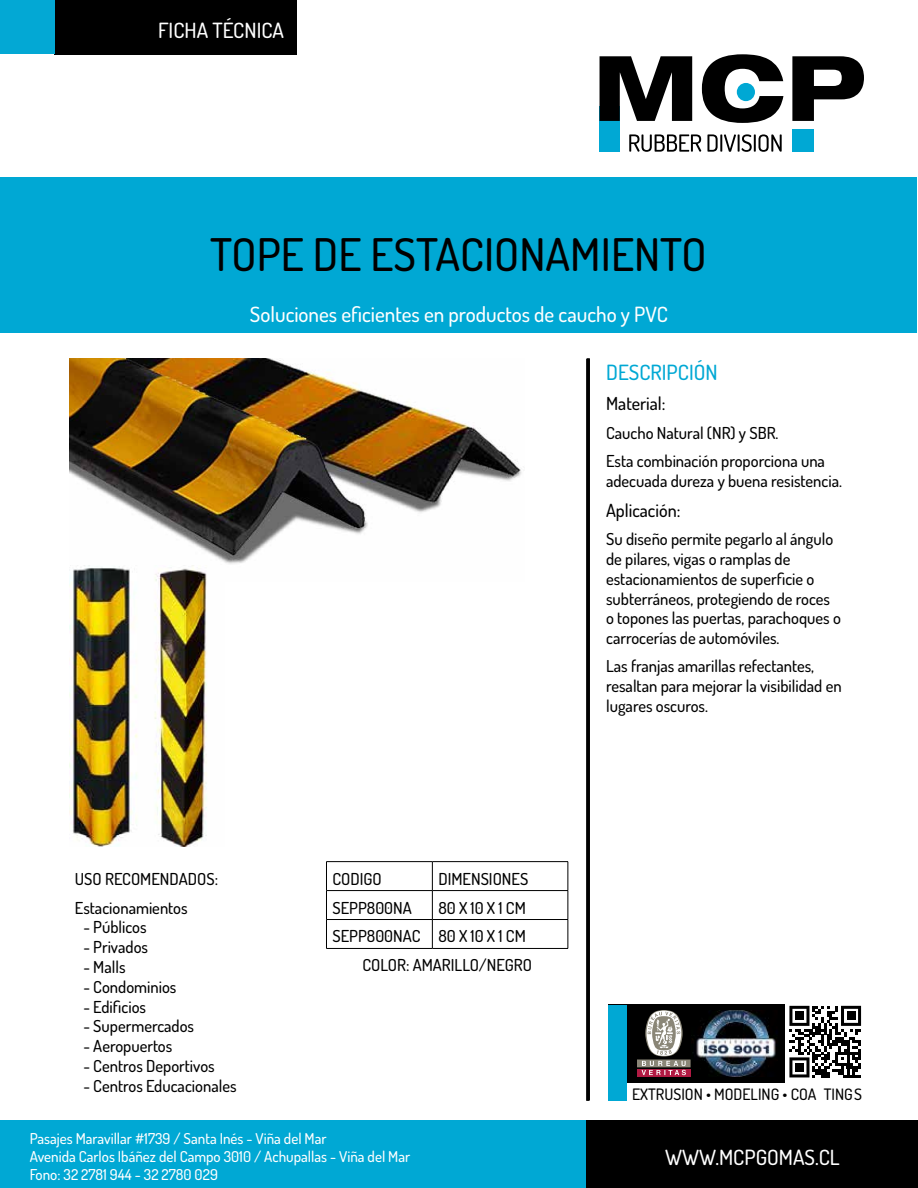
<style>
.page{position:relative;width:918px;height:1188px;background:#fff}
.page>*{position:absolute;margin:0;border:0;box-sizing:border-box;transform-origin:0 0}
.t1{font:500 45px "Dosis";color:#000}
.t2{font:500 21px "Dosis";color:#fff}
.t3{font:500 21px "Dosis";color:#00a8d4}
.t4{font:500 18px "Dosis";color:#000}
.t5{font:500 16.5px/19.8px "Dosis";color:#000}
.t6{font:500 15.75px "Dosis";color:#000}
.t7{font:500 15px/18px "Dosis";color:#fff}
</style>
<div class="page">
<div style="left:600px;top:106px;width:20px;height:46px;background:#00a8d4"></div>
<div style="left:792px;top:129px;width:22px;height:23px;background:#00a8d4"></div>
<svg style="left:600px;top:56px;width:92px;height:65px"></svg>
<svg style="left:702px;top:54px;width:81px;height:69px"></svg>
<svg style="left:792px;top:56px;width:72px;height:65px"></svg>
<div style="left:737px;top:83px;width:18px;height:18px;background:#00a8d4;border-radius:9px"></div>
<svg style="left:629px;top:134px;width:72px;height:18px"></svg>
<svg style="left:707px;top:134px;width:75px;height:18px"></svg>
<div style="left:608px;top:1005px;width:176px;height:78px;background:#000"></div>
<div style="left:608px;top:1005px;width:18px;height:96px;background:#00a8d4"></div>
<svg style="left:789px;top:1006px;width:72px;height:71px"></svg>
<div style="left:795px;top:1012px;width:9px;height:8px;background:#000"></div>
<div style="left:847px;top:1012px;width:8px;height:8px;background:#000"></div>
<div style="left:795px;top:1063px;width:9px;height:9px;background:#000"></div>
<img style="left:692px;top:1010px;width:85px;height:67px">
<div style="left:637px;top:1069px;width:54px;height:7px;background:#b11a43"></div>
<svg style="left:637px;top:1010px;width:54px;height:65px"></svg>
<div style="left:1px;top:177px;width:916px;height:156px;background:#00a8d4"></div>
<div style="left:54px;top:0;width:243px;height:54px;background:#000"></div>
<div style="left:0;top:1120px;width:588px;height:68px;background:#00a8d4"></div>
<div style="left:587px;top:1120px;width:331px;height:68px;background:#000"></div>
<hr style="left:587px;top:358px;width:3px;height:743px;background:#000">
<div style="left:0;top:0;width:55px;height:54px;background:#03a8d4"></div>
<hr style="left:586px;top:359px;width:3px;height:742px;background:#000">
<hr style="left:326px;top:861px;width:106px;height:1px;background:#000">
<hr style="left:432px;top:861px;width:136px;height:1px;background:#000">
<hr style="left:326px;top:890px;width:106px;height:1px;background:#000">
<hr style="left:432px;top:890px;width:136px;height:1px;background:#000">
<hr style="left:326px;top:919px;width:106px;height:1px;background:#000">
<svg style="left:326px;top:862px;width:1px;height:86px"></svg>
<hr style="left:432px;top:919px;width:136px;height:1px;background:#000">
<svg style="left:432px;top:862px;width:1px;height:86px"></svg>
<svg style="left:568px;top:862px;width:1px;height:86px"></svg>
<hr style="left:326px;top:948px;width:106px;height:1px;background:#000">
<hr style="left:432px;top:948px;width:136px;height:1px;background:#000">
<img style="left:69px;top:359px;width:453px;height:205px">
<img style="left:69px;top:565px;width:138px;height:282px">
<p class="t2" style="left:158px;top:16px;width:128px">FICHA TÉCNICA</p>
<h1 class="t1" style="left:210px;top:223px;width:498px">TOPE DE ESTACIONAMIENTO</h1>
<p class="t2" style="left:250px;top:300px;width:420px">Soluciones eficientes en productos de caucho y PVC</p>
<p class="t5" style="left:75px;top:868px;width:145px">USO RECOMENDADOS:</p>
<p class="t5" style="left:332px;top:868px;width:51px">CODIGO</p>
<p class="t5" style="left:438px;top:868px;width:91px">DIMENSIONES</p>
<p class="t5" style="left:75px;top:897px;width:114px">Estacionamientos</p>
<p class="t5" style="left:83px;top:917px;width:65px">- Públicos</p>
<p class="t5" style="left:83px;top:936px;width:66px">- Privados</p>
<p class="t5" style="left:83px;top:956px;width:44px">- Malls</p>
<p class="t5" style="left:83px;top:976px;width:95px">- Condominios</p>
<p class="t5" style="left:83px;top:996px;width:64px">- Edificios</p>
<p class="t5" style="left:83px;top:1016px;width:112px">- Supermercados</p>
<p class="t5" style="left:83px;top:1035px;width:91px">- Aeropuertos</p>
<p class="t5" style="left:83px;top:1055px;width:133px">- Centros Deportivos</p>
<p class="t5" style="left:83px;top:1075px;width:155px">- Centros Educacionales</p>
<p class="t5" style="left:332px;top:897px;width:81px">SEPP800NA</p>
<p class="t5" style="left:438px;top:897px;width:89px">80 X 10 X 1 CM</p>
<p class="t5" style="left:332px;top:926px;width:195px">SEPP800NAC 80 X 10 X 1 CM</p>
<p class="t5" style="left:362px;top:955px;width:171px">COLOR: AMARILLO/NEGRO</p>
<p class="t7" style="left:30px;top:1129px;width:382px">Pasajes Maravillar #1739 / Santa Inés - Viña del Mar<br>Avenida Carlos Ibáñez del Campo 3010 / Achupallas - Viña del Mar<br>Fono: 32 2781 944 - 32 2780 029</p>
<p class="t3" style="left:606px;top:358px;width:113px">DESCRIPCIÓN</p>
<p class="t4" style="left:606px;top:391px;width:61px">Material:</p>
<p class="t5" style="left:606px;top:418px;width:220px;line-height:28.3px">Caucho Natural (NR) y SBR.<br>Esta combinación proporciona una</p>
<p class="t5" style="left:606px;top:470px;width:237px">adecuada dureza y buena resistencia.</p>
<p class="t4" style="left:606px;top:498px;width:76px">Aplicación:</p>
<p class="t5" style="left:606px;top:528px;width:236px">Su diseño permite pegarlo al ángulo de pilares, vigas o ramplas de estacionamientos de superficie o subterráneos, protegiendo de roces o topones las puertas, parachoques o carrocerías de automóviles.</p>
<p class="t5" style="left:606px;top:656px;width:237px">Las franjas amarillas refectantes, resaltan para mejorar la visibilidad en lugares oscuros.</p>
<p class="t6" style="left:632px;top:1084px;width:231px">EXTRUSION • MODELING • COA TINGS</p>
<p class="t2" style="left:665px;top:1143px;width:176px">WWW.MCPGOMAS.CL</p>
</div>
